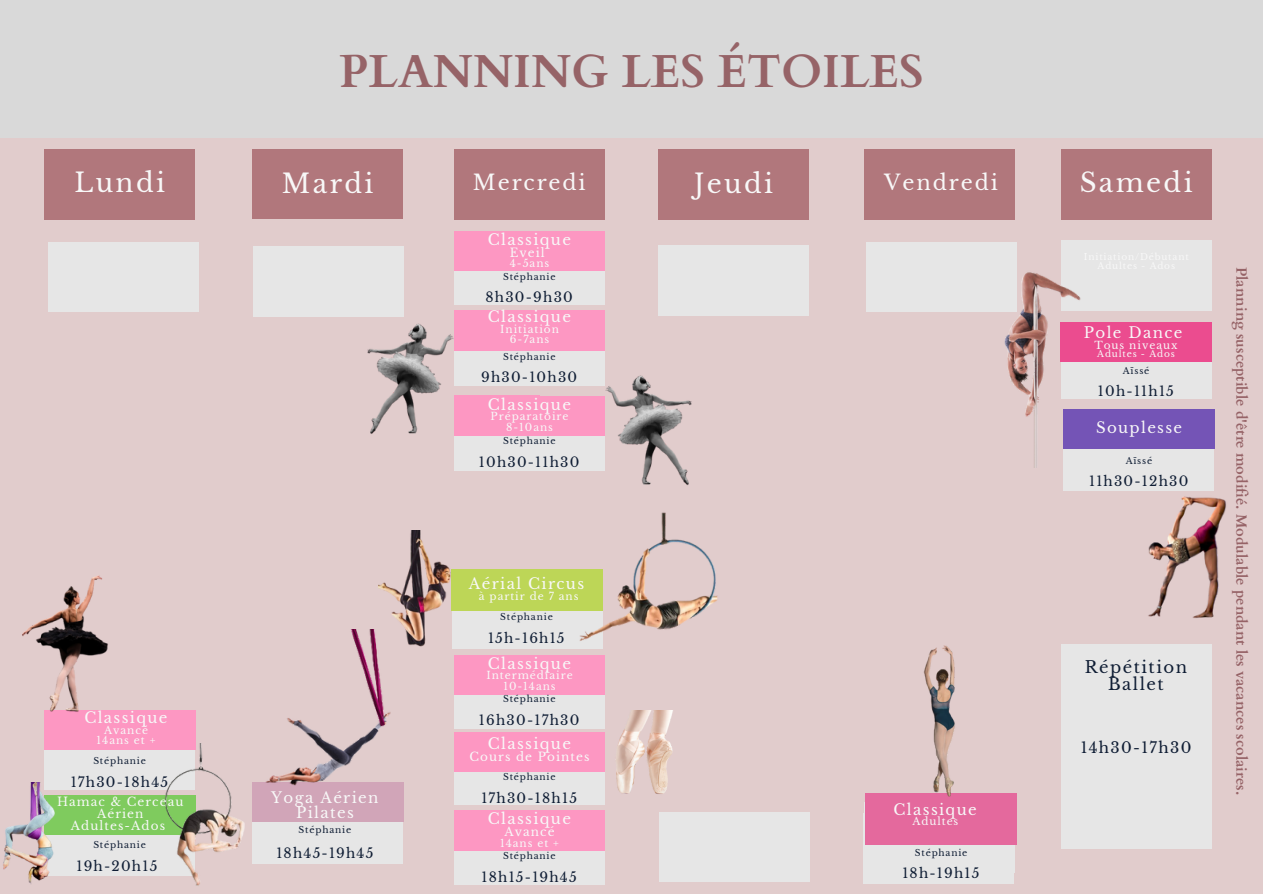
<style>
.page{position:relative;width:1263px;height:894px;background:#fff}
.page>*{position:absolute;margin:0;border:0;box-sizing:border-box;transform-origin:0 0}
.t1{font:700 46.35px "Cardo";color:#966367}
.t2{font:26.25px "Libre Baskerville";letter-spacing:.09em;color:#f8f8f8}
.t3{font:21px "Libre Baskerville";letter-spacing:.09em;color:#f8f8f8}
.t4{font:16.5px/16.8px "Libre Baskerville";letter-spacing:.09em;color:#0f1d34;text-align:center}
.t5{font:15px/14.7px "Libre Baskerville";letter-spacing:.09em;color:#f8f8f8;text-align:center}
.t6{font:15px "Libre Baskerville";letter-spacing:.09em;color:#0f1d34}
.t7{font:700 14.85px "Cardo";color:#966367}
.t8{font:13.5px "Libre Baskerville";letter-spacing:.09em;color:#0f1d34}
.t9{font:12px/12px "Libre Baskerville";letter-spacing:.09em;color:#f8f8f8;text-align:center}
.t10{font:10.5px/10.5px "Libre Baskerville";letter-spacing:.09em;color:#f8f8f8;text-align:center}
.t11{font:9px "Libre Baskerville";letter-spacing:.09em;color:#0f1d34}
.t12{font:9px "Libre Baskerville";letter-spacing:.09em;color:#f8f8f8}
</style>
<div class="page">
<div style="left:0;top:0;width:1263px;height:893px;background:#e1cccc"></div>
<div style="left:0;top:0;width:1263px;height:137px;background:#d9d9d9"></div>
<div style="left:454px;top:400px;width:151px;height:70px;background:#e6e6e6"></div>
<div style="left:658px;top:245px;width:151px;height:70px;background:#e6e6e6"></div>
<div style="left:49px;top:242px;width:150px;height:70px;background:#e6e6e6"></div>
<div style="left:252px;top:149px;width:151px;height:70px;background:#b1777c"></div>
<div style="left:454px;top:150px;width:151px;height:69px;background:#b1777c"></div>
<div style="left:658px;top:150px;width:151px;height:69px;background:#b1777c"></div>
<div style="left:864px;top:150px;width:151px;height:69px;background:#b1777c"></div>
<div style="left:1061px;top:150px;width:150px;height:69px;background:#b1777c"></div>
<div style="left:44px;top:150px;width:151px;height:69px;background:#b1777c"></div>
<div style="left:866px;top:242px;width:150px;height:70px;background:#e6e6e6"></div>
<div style="left:253px;top:246px;width:150px;height:70px;background:#e6e6e6"></div>
<div style="left:1061px;top:644px;width:151px;height:70px;background:#e6e6e6"></div>
<div style="left:1061px;top:329px;width:150px;height:69px;background:#e6e6e6"></div>
<div style="left:454px;top:734px;width:151px;height:70px;background:#e6e6e6"></div>
<div style="left:1061px;top:778px;width:150px;height:69px;background:#e6e6e6"></div>
<div style="left:1061px;top:240px;width:150px;height:70px;background:#e6e6e6"></div>
<div style="left:454px;top:658px;width:151px;height:70px;background:#e6e6e6"></div>
<div style="left:1061px;top:711px;width:150px;height:70px;background:#e6e6e6"></div>
<div style="left:252px;top:793px;width:151px;height:70px;background:#e6e6e6"></div>
<div style="left:44px;top:719px;width:151px;height:70px;background:#e6e6e6"></div>
<div style="left:454px;top:315px;width:151px;height:70px;background:#e6e6e6"></div>
<div style="left:454px;top:235px;width:151px;height:69px;background:#e6e6e6"></div>
<div style="left:454px;top:814px;width:151px;height:70px;background:#e6e6e6"></div>
<div style="left:454px;top:231px;width:85px;height:39px;background:#fd97c2"></div>
<div style="left:520px;top:231px;width:85px;height:39px;background:#fd97c2"></div>
<div style="left:454px;top:311px;width:85px;height:39px;background:#fd97c2"></div>
<div style="left:520px;top:311px;width:85px;height:39px;background:#fd97c2"></div>
<div style="left:454px;top:395px;width:85px;height:40px;background:#fd97c2"></div>
<div style="left:520px;top:396px;width:85px;height:39px;background:#fd97c2"></div>
<div style="left:520px;top:731px;width:85px;height:40px;background:#fd97c2"></div>
<div style="left:454px;top:810px;width:85px;height:39px;background:#fd97c2"></div>
<div style="left:520px;top:810px;width:85px;height:39px;background:#fd97c2"></div>
<div style="left:1061px;top:322px;width:151px;height:39px;background:#eb4c8f"></div>
<div style="left:252px;top:782px;width:151px;height:39px;background:#d1a5b8"></div>
<div style="left:45px;top:710px;width:151px;height:39px;background:#fd97c2"></div>
<img style="left:286px;top:629px;width:184px;height:180px">
<img style="left:1004px;top:259px;width:103px;height:208px">
<img style="left:343px;top:281px;width:126px;height:155px">
<img style="left:22px;top:575px;width:86px;height:146px">
<img style="left:595px;top:719px;width:78px;height:75px">
<div style="left:864px;top:813px;width:150px;height:70px;background:#e6e6e6"></div>
<div style="left:865px;top:793px;width:151px;height:51px;background:#e4699d"></div>
<div style="left:659px;top:811px;width:150px;height:70px;background:#e6e6e6"></div>
<img style="left:590px;top:350px;width:102px;height:86px">
<img style="left:120px;top:743px;width:166px;height:143px">
<img style="left:3px;top:781px;width:134px;height:105px">
<img style="left:1119px;top:490px;width:107px;height:128px">
<div style="left:1064px;top:421px;width:150px;height:69px;background:#e6e6e6"></div>
<div style="left:1064px;top:409px;width:151px;height:40px;background:#7454b6"></div>
<img style="left:534px;top:436px;width:184px;height:283px">
<img style="left:379px;top:530px;width:161px;height:242px">
<img style="left:923px;top:645px;width:32px;height:152px">
<p class="t1" style="left:339px;top:41px;width:586px">PLANNING LES ÉTOILES</p>
<p class="t2" style="left:74px;top:166px;width:92px">Lundi</p>
<p class="t2" style="left:282px;top:167px;width:93px">Mardi</p>
<p class="t3" style="left:473px;top:170px;width:114px">Mercredi</p>
<h4 class="t2" style="left:694px;top:167px;width:80px">Jeudi</h4>
<p class="t3" style="left:884px;top:170px;width:115px">Vendredi</p>
<p class="t2" style="left:1080px;top:166px;width:114px">Samedi</p>
<p class="t5" style="left:488px;top:232px;width:85px">Classique</p>
<p class="t9" style="left:510px;top:246px;width:37px">Eveil</p>
<p class="t10" style="left:510px;top:258px;width:41px">4-5ans</p>
<p class="t5" style="left:84px;top:710px;width:85px">Classique</p>
<p class="t10" style="left:97px;top:724px;width:60px">Avancé<br>14ans et +</p>
<p class="t11" style="left:93px;top:755px;width:54px">Stéphanie</p>
<h6 class="t8" style="left:71px;top:773px;width:99px">17h30-18h45</h6>
<p class="t9" style="left:57px;top:795px;width:128px">Hamac &amp; Cerceau<br>Aérien</p>
<p class="t9" style="left:71px;top:819px;width:96px">Adultes-Ados</p>
<p class="t11" style="left:93px;top:839px;width:54px">Stéphanie</p>
<p class="t8" style="left:76px;top:857px;width:82px">19h-20h15</p>
<p class="t5" style="left:271px;top:790px;width:109px">Yoga Aérien<br>Pilates</p>
<p class="t11" style="left:299px;top:824px;width:54px">Stéphanie</p>
<p class="t8" style="left:276px;top:845px;width:99px">18h45-19h45</p>
<p class="t11" style="left:503px;top:271px;width:54px">Stéphanie</p>
<p class="t8" style="left:485px;top:289px;width:89px">8h30-9h30</p>
<p class="t5" style="left:488px;top:309px;width:85px">Classique</p>
<h2 class="t10" style="left:500px;top:323px;width:60px">Initiation</h2>
<p class="t10" style="left:510px;top:334px;width:41px">6-7ans</p>
<p class="t11" style="left:503px;top:351px;width:54px">Stéphanie</p>
<h1 class="t8" style="left:481px;top:369px;width:97px">9h30-10h30</h1>
<h3 class="t5" style="left:488px;top:397px;width:85px">Classique</h3>
<p class="t10" style="left:491px;top:411px;width:79px">Préparatoire</p>
<h2 class="t10" style="left:506px;top:422px;width:48px">8-10ans</h2>
<p class="t11" style="left:503px;top:435px;width:54px">Stéphanie</p>
<h2 class="t8" style="left:479px;top:453px;width:102px">10h30-11h30</h2>
<p class="t5" style="left:469px;top:576px;width:117px">Aérial Circus</p>
<p class="t10" style="left:479px;top:590px;width:101px">à partir de 7 ans</p>
<p class="t11" style="left:500px;top:611px;width:54px">Stéphanie</p>
<p class="t8" style="left:488px;top:629px;width:78px">15h-16h15</p>
<p class="t5" style="left:488px;top:656px;width:85px">Classique</p>
<p class="t10" style="left:486px;top:670px;width:88px">Intermédiaire</p>
<p class="t10" style="left:503px;top:680px;width:54px">10-14ans</p>
<h6 class="t11" style="left:503px;top:693px;width:54px">Stéphanie</h6>
<p class="t8" style="left:479px;top:711px;width:102px">16h30-17h30</p>
<h6 class="t5" style="left:488px;top:735px;width:85px">Classique</h6>
<p class="t9" style="left:469px;top:750px;width:122px">Cours de Pointes</p>
<p class="t11" style="left:503px;top:771px;width:54px">Stéphanie</p>
<p class="t8" style="left:481px;top:789px;width:97px">17h30-18h15</p>
<p class="t5" style="left:488px;top:811px;width:85px">Classique</p>
<p class="t9" style="left:504px;top:825px;width:52px">Avancé</p>
<p class="t10" style="left:500px;top:837px;width:60px">14ans et +</p>
<p class="t11" style="left:503px;top:850px;width:54px">Stéphanie</p>
<p class="t8" style="left:482px;top:868px;width:97px">18h15-19h45</p>
<p class="t5" style="left:894px;top:801px;width:85px">Classique</p>
<p class="t10" style="left:912px;top:815px;width:48px">Adultes</p>
<p class="t11" style="left:915px;top:846px;width:54px">Stéphanie</p>
<h6 class="t8" style="left:902px;top:865px;width:79px">18h-19h15</h6>
<p class="t5" style="left:1084px;top:325px;width:100px">Pole Dance</p>
<p class="t10" style="left:1094px;top:339px;width:84px">Tous niveaux</p>
<p class="t12" style="left:1097px;top:348px;width:79px">Adultes - Ados</p>
<p class="t11" style="left:1123px;top:365px;width:28px">Aïssé</p>
<p class="t8" style="left:1098px;top:383px;width:77px">10h-11h15</p>
<h4 class="t5" style="left:1096px;top:420px;width:88px">Souplesse</h4>
<p class="t11" style="left:1126px;top:454px;width:28px">Aïssé</p>
<p class="t8" style="left:1089px;top:473px;width:101px">11h30-12h30</p>
<p class="t4" style="left:1085px;top:659px;width:104px">Répétition<br>Ballet</p>
<p class="t6" style="left:1081px;top:738px;width:112px">14h30-17h30</p>
<p class="t7" style="left:1251px;top:266px;width:530px;rotate:90deg">Planning susceptible d'être modifié. Modulable pendant les vacances scolaires.</p>
</div>
